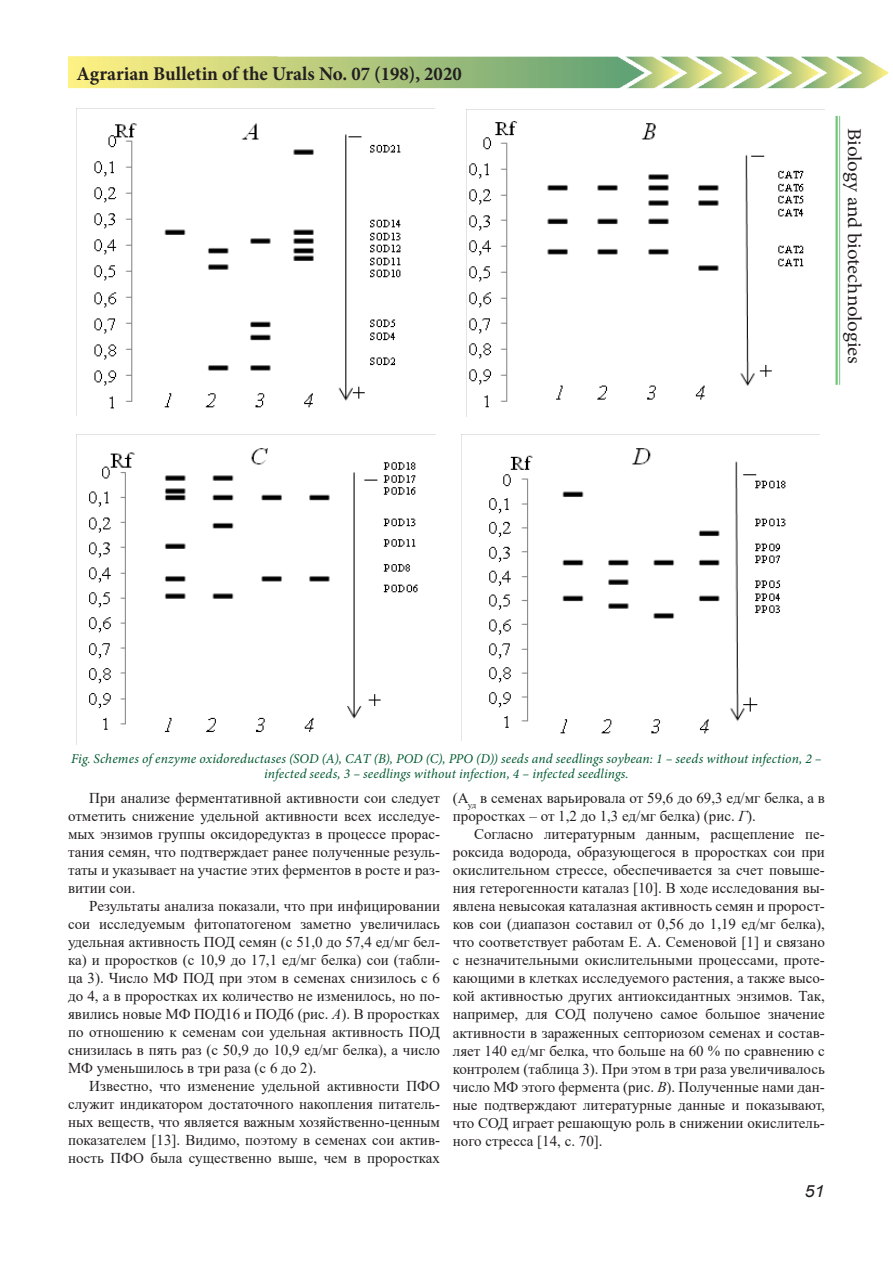
<style>
.page{position:relative;width:893px;height:1263px;background:#fff}
.page>*{position:absolute;margin:0;border:0;box-sizing:border-box;transform-origin:0 0}
.t1{font:700 19.5px "Minion Pro";color:#231f20}
.t2{font:19.5px "Minion Pro";letter-spacing:-.015em;color:#231f20;scale:1.08 1}
.t3{font:italic 16.8px "Arial";color:#231f20;scale:1.08 1}
.t4{font:15px/18px "Times New Roman";color:#231f20;text-align:justify}
.рисунок{font:italic 13.5px/15px "Minion Pro";letter-spacing:.01em;color:#025b30;text-align:center}
.s1{font-style:italic}
</style>
<div class="page">
<hr style="left:835px;top:116px;width:3px;height:269px;background:#40ae49">
<hr style="left:839px;top:116px;width:1px;height:269px;background:#40ae49">
<img style="left:68px;top:56px;width:820px;height:32px">
<img style="left:76px;top:108px;width:358px;height:307px">
<img style="left:466px;top:109px;width:358px;height:307px">
<img style="left:76px;top:434px;width:359px;height:310px">
<img style="left:461px;top:434px;width:358px;height:307px">
<h1 class="t1" style="left:77px;top:60px;width:387px">Agrarian Bulletin of the Urals No. 07 (198), 2020</h1>
<h1 class="t2" style="left:868px;top:128px;width:220px;rotate:90deg">Biology and biotechnologies</h1>
<p class="рисунок" style="left:71px;top:751px;width:752px">Fig. Schemes of enzyme oxidoreductases (SOD (A), CAT (B), POD (C), PPO (D)) seeds and seedlings soybean: 1 – seeds without infection, 2 – infected seeds, 3 – seedlings without infection, 4 – infected seedlings.</p>
<p class="t4" style="left:68px;top:788px;width:374px;text-indent:21px">При анализе ферментативной активности сои следует отметить снижение удельной активности всех исследуе&shy;мых энзимов группы оксидоредуктаз в процессе прорас&shy;тания семян, что подтверждает ранее полученные резуль&shy;таты и указывает на участие этих ферментов в росте и раз&shy;витии сои.</p>
<p class="t4" style="left:68px;top:896px;width:374px;text-indent:21px">Результаты анализа показали, что при инфицировании сои исследуемым фитопатогеном заметно увеличилась удельная активность ПОД семян (c 51,0 до 57,4 ед/мг бел&shy;ка) и проростков (с 10,9 до 17,1 ед/мг белка) сои (табли&shy;ца 3). Число МФ ПОД при этом в семенах снизилось с 6 до 4, а в проростках их количество не изменилось, но по&shy;явились новые МФ ПОД16 и ПОД6 (рис. <span class="s1">А</span>). В проростках по отношению к семенам сои удельная активность ПОД снизилась в пять раз (с 50,9 до 10,9 ед/мг белка), а число МФ уменьшилось в три раза (с 6 до 2).</p>
<p class="t4" style="left:68px;top:1076px;width:374px;text-indent:21px">Известно, что изменение удельной активности ПФО служит индикатором достаточного накопления питатель&shy;ных веществ, что является важным хозяйственно-ценным показателем [13]. Видимо, поэтому в семенах сои актив&shy;ность ПФО была существенно выше, чем в проростках</p>
<p class="t4" style="left:453px;top:789px;width:374px">(А<sub>уд</sub> в семенах варьировала от 59,6 до 69,3 ед/мг белка, а в проростках – от 1,2 до 1,3 ед/мг белка) (рис. <span class="s1">Г</span>).</p>
<p class="t4" style="left:453px;top:825px;width:374px;text-indent:21px">Согласно литературным данным, расщепление пе&shy;роксида водорода, образующегося в проростках сои при окислительном стрессе, обеспечивается за счет повыше&shy;ния гетерогенности каталаз [10]. В ходе исследования вы&shy;явлена невысокая каталазная активность семян и пророст&shy;ков сои (диапазон составил от 0,56 до 1,19 ед/мг белка), что соответствует работам Е. А. Семеновой [1] и связано с незначительными окислительными процессами, проте&shy;кающими в клетках исследуемого растения, а также высо&shy;кой активностью других антиоксидантных энзимов. Так, например, для СОД получено самое большое значение активности в зараженных септориозом семенах и состав&shy;ляет 140 ед/мг белка, что больше на 60 % по сравнению с контролем (таблица 3). При этом в три раза увеличивалось число МФ этого фермента (рис. <span class="s1">В</span>). Полученные нами дан&shy;ные подтверждают литературные данные и показывают, что СОД играет решающую роль в снижении окислитель&shy;ного стресса [14, с. 70].</p>
<p class="t3" style="left:804px;top:1181px;width:20px">51</p>
</div>
